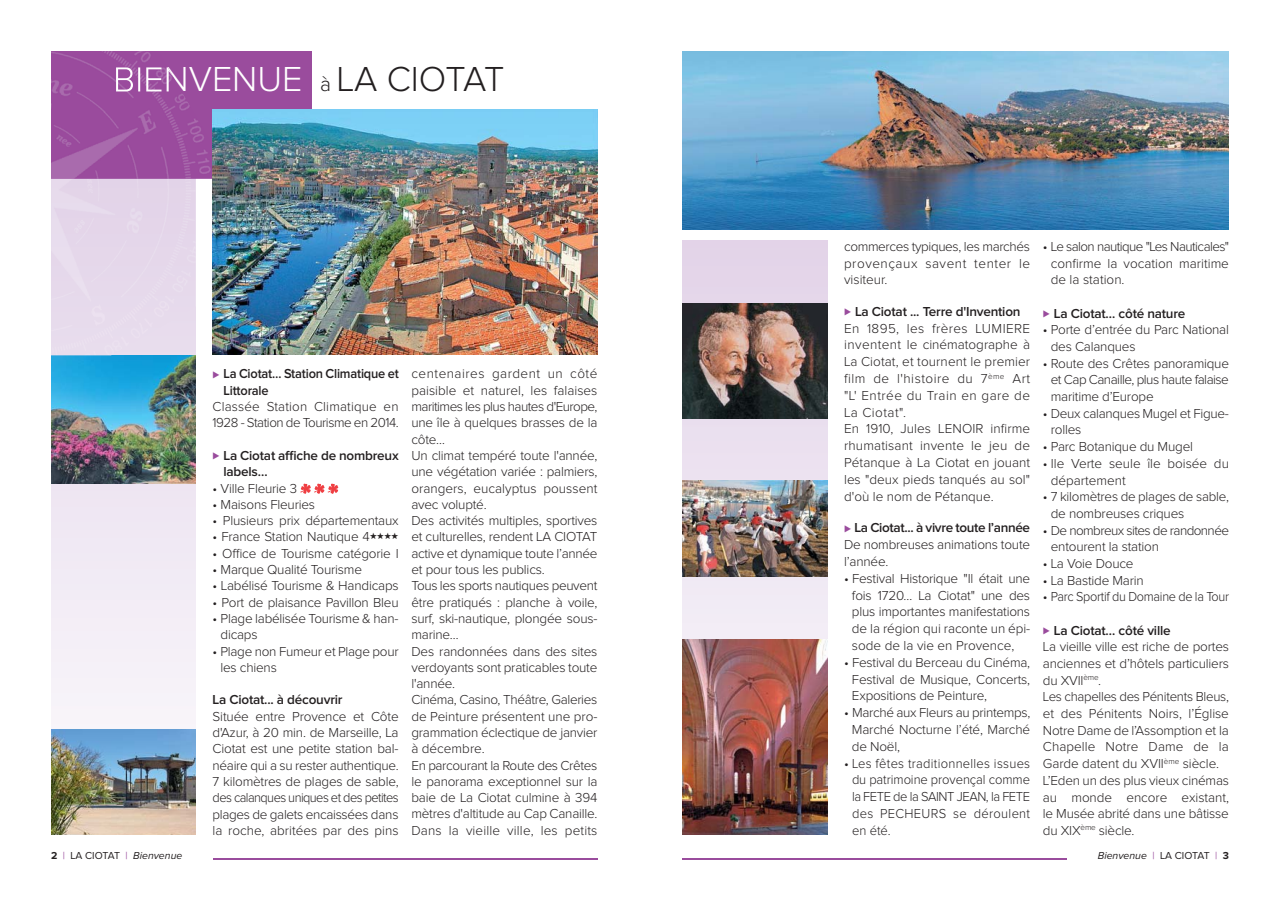
<style>
.page{position:relative;width:1280px;height:910px;background:#fff}
.page>*{position:absolute;margin:0;border:0;box-sizing:border-box;transform-origin:0 0}
.t1{font:300 36px "Proxima Nova";color:#fff}
.t2{font:300 36px "Proxima Nova";letter-spacing:-.015em;color:#231f20}
.t3{font:300 13.5px/16.4px "Proxima Nova";letter-spacing:-.015em;color:#231f20}
.t4{font:300 13.5px/16.8px "Proxima Nova";letter-spacing:.005em;color:#231f20}
.t5{font:600 13.5px/16.4px "Proxima Nova";letter-spacing:-.015em;color:#231f20}
.t6{font:300 13.5px/16.6px "Proxima Nova";letter-spacing:-.045em;color:#231f20}
.t7{font:600 13.5px/16.4px "Proxima Nova";letter-spacing:-.015em;color:#231f20;scale:.95 1}
.t8{font:italic 10.5px "Proxima Nova";color:#231f20}
.s1{font-size:21px}
.s2{font-weight:700;font-style:normal}
.s3{font-style:normal;color:#9a4c9d}
.s4{font-style:normal}
.s5{font-family:"Abacus Three SSK";font-weight:400;font-size:9px;color:#9a4c9d}
.s6{font-weight:600}
</style>
<div class="page">
<div style="left:51px;top:175px;width:145px;height:660px;background:#f3edf6"></div>
<svg style="left:682px;top:240px;width:145px;height:400px;background:#e8deed"></svg>
<div style="left:51px;top:51px;width:260px;height:128px;background:#9a4c9d"></div>
<img style="left:51px;top:730px;width:145px;height:105px">
<img style="left:682px;top:303px;width:145px;height:115px">
<img style="left:682px;top:481px;width:145px;height:96px">
<img style="left:682px;top:640px;width:145px;height:195px">
<img style="left:51px;top:179px;width:145px;height:305px">
<hr style="left:213px;top:858px;width:384px;height:2px;background:#9a4c9d">
<hr style="left:682px;top:858px;width:385px;height:2px;background:#9a4c9d">
<img style="left:212px;top:179px;width:1px;height:128px">
<div style="left:51px;top:179px;width:107px;height:176px;background:#e6d9eb"></div>
<img style="left:51px;top:51px;width:162px;height:128px">
<img style="left:116px;top:67px;width:57px;height:24px">
<img style="left:213px;top:109px;width:384px;height:246px">
<img style="left:682px;top:51px;width:547px;height:179px">
<svg style="left:300px;top:484px;width:38px;height:10px"></svg>
<h1 class="t1" style="left:113px;top:67px;width:191px">BIENVENUE</h1>
<h1 class="t2" style="left:320px;top:67px;width:185px"><span class="s1">à</span> LA CIOTAT</h1>
<p class="t8" style="left:51px;top:850px;width:133px"><span class="s2">2</span> <span class="s3">|</span> <span class="s4">LA CIOTAT</span> <span class="s3">|</span> Bienvenue</p>
<p class="t7" style="left:223px;top:366px;width:186px;text-indent:-11px"><span class="s5">E</span> La Ciotat… Station Climatique et<br>Littorale</p>
<p class="t3" style="left:213px;top:400px;width:188px">Classée Station Climatique en<br>1928 - Station de Tourisme en 2014.</p>
<p class="t5" style="left:223px;top:447px;width:177px;text-indent:-11px"><span class="s5">E</span> La Ciotat affiche de nombreux labels…</p>
<p class="t3" style="left:213px;top:481px;width:86px">• Ville Fleurie 3</p>
<p class="t3" style="left:213px;top:497px;width:104px">• Maisons Fleuries</p>
<p class="t3" style="left:213px;top:514px;width:188px">• Plusieurs prix départementaux</p>
<p class="t3" style="left:213px;top:530px;width:188px">• France Station Nautique 4★★★★</p>
<p class="t3" style="left:213px;top:546px;width:188px">• Office de Tourisme catégorie I</p>
<p class="t3" style="left:213px;top:563px;width:151px">• Marque Qualité Tourisme</p>
<p class="t3" style="left:213px;top:579px;width:188px">• Labélisé Tourisme &amp; Handicaps</p>
<p class="t3" style="left:213px;top:595px;width:188px">• Port de plaisance Pavillon Bleu</p>
<p class="t3" style="left:220px;top:612px;width:179px;text-indent:-8px">• Plage labélisée Tourisme &amp; han&shy;dicaps</p>
<p class="t3" style="left:220px;top:644px;width:180px;text-indent:-8px">• Plage non Fumeur et Plage pour les chiens</p>
<p class="t5" style="left:213px;top:692px;width:131px">La Ciotat... à découvrir</p>
<p class="t3" style="left:213px;top:709px;width:188px;text-align:justify">Située entre Provence et Côte d'Azur, à 20 min. de Marseille, La Ciotat est une petite station bal&shy;néaire qui a su rester authentique.<br>7 kilomètres de plages de sable, des calanques uniques et des petites plages de galets encaissées dans la roche, abritées par des pins</p>
<p class="t3" style="left:411px;top:367px;width:188px">centenaires gardent un côté paisible et naturel, les falaises maritimes les plus hautes d'Europe, une île à quelques brasses de la côte…<br>Un climat tempéré toute l'année, une végétation variée : palmiers, orangers, eucalyptus poussent avec volupté.<br>Des activités multiples, sportives et culturelles, rendent LA CIOTAT active et dynamique toute l’année et pour tous les publics.<br>Tous les sports nautiques peuvent être pratiqués : planche à voile, surf, ski-nautique, plongée sous&shy;marine…<br>Des randonnées dans des sites verdoyants sont praticables toute l'année.<br>Cinéma, Casino, Théâtre, Galeries de Peinture présentent une pro&shy;grammation éclectique de janvier à décembre.<br>En parcourant la Route des Crêtes le panorama exceptionnel sur la baie de La Ciotat culmine à 394 mètres d'altitude au Cap Canaille.<br>Dans la vieille ville, les petits</p>
<p class="t3" style="left:844px;top:239px;width:188px;text-align:justify">commerces typiques, les marchés provençaux savent tenter le visiteur.</p>
<p class="t4" style="left:844px;top:304px;width:188px"><span class="s5">E</span> <span class="s6">La Ciotat ... Terre d'Invention<br></span>En 1895, les frères LUMIERE inventent le cinématographe à<br>La Ciotat, et tournent le premier film de l'histoire du 7<sup>ème</sup> Art "L' Entrée du Train en gare de<br>La Ciotat".<br>En 1910, Jules LENOIR infirme rhumatisant invente le jeu de<br>Pétanque à La Ciotat en jouant les "deux pieds tanqués au sol" d'où le nom de Pétanque.</p>
<p class="t3" style="left:844px;top:521px;width:188px;line-height:16.8px;text-align:justify"><span class="s5">E</span> <span class="s6">La Ciotat... à vivre toute l’année </span>De nombreuses animations toute l’année.</p>
<p class="t3" style="left:844px;top:571px;width:188px;line-height:16.8px;text-align:center">• Festival Historique "Il était une fois 1720… La Ciotat" une des plus importantes manifestations de la région qui raconte un épi&shy;sode de la vie en Provence,</p>
<p class="t3" style="left:852px;top:655px;width:180px;line-height:16.8px;text-align:justify;text-indent:-8px">• Festival du Berceau du Cinéma, Festival de Musique, Concerts, Expositions de Peinture,</p>
<p class="t3" style="left:852px;top:706px;width:180px;line-height:16.8px;text-align:justify;text-indent:-8px">• Marché aux Fleurs au printemps, Marché Nocturne l’été, Marché de Noël,</p>
<p class="t3" style="left:852px;top:756px;width:180px;line-height:16.8px;text-align:justify;text-indent:-8px">• Les fêtes traditionnelles issues du patrimoine provençal comme la FETE de la SAINT JEAN, la FETE des PECHEURS se déroulent en été.</p>
<p class="t3" style="left:1051px;top:239px;width:180px;text-align:justify;text-indent:-8px">• Le salon nautique "Les Nauticales" confirme la vocation maritime de la station.</p>
<p class="t5" style="left:1043px;top:305px;width:144px"><span class="s5">E</span> La Ciotat… côté nature</p>
<p class="t3" style="left:1051px;top:323px;width:180px;text-indent:-8px">• Porte d’entrée du Parc National des Calanques</p>
<p class="t3" style="left:1051px;top:356px;width:180px;text-align:justify;text-indent:-8px">• Route des Crêtes panoramique et Cap Canaille, plus haute falaise maritime d’Europe</p>
<p class="t3" style="left:1051px;top:406px;width:179px;text-indent:-8px">• Deux calanques Mugel et Figue&shy;rolles</p>
<p class="t3" style="left:1043px;top:440px;width:152px">• Parc Botanique du Mugel</p>
<p class="t3" style="left:1051px;top:456px;width:180px;text-indent:-8px">• Ile Verte seule île boisée du département</p>
<p class="t3" style="left:1051px;top:490px;width:180px;text-indent:-8px">• 7 kilomètres de plages de sable, de nombreuses criques</p>
<p class="t6" style="left:1051px;top:523px;width:180px;text-indent:-8px">• De nombreux sites de randonnée entourent la station</p>
<p class="t3" style="left:1043px;top:557px;width:92px">• La Voie Douce</p>
<p class="t3" style="left:1043px;top:573px;width:102px">• La Bastide Marin</p>
<p class="t3" style="left:1043px;top:590px;width:188px">• Parc Sportif du Domaine de la Tour</p>
<p class="t3" style="left:1043px;top:623px;width:188px"><span class="s5">E</span> <span class="s6">La Ciotat… côté ville<br></span>La vieille ville est riche de portes anciennes et d’hôtels particuliers du XVII<sup>ème</sup>.<br>Les chapelles des Pénitents Bleus, et des Pénitents Noirs, l’Église<br>Notre Dame de l’Assomption et la<br>Chapelle Notre Dame de la<br>Garde datent du XVII<sup>ème</sup> siècle.<br>L’Eden un des plus vieux cinémas au monde encore existant, le Musée abrité dans une bâtisse du XIX<sup>ème</sup> siècle.</p>
<p class="t8" style="left:1098px;top:850px;width:133px">Bienvenue <span class="s3">|</span> <span class="s4">LA CIOTAT</span> <span class="s3">|</span> <span class="s2">3</span></p>
</div>
